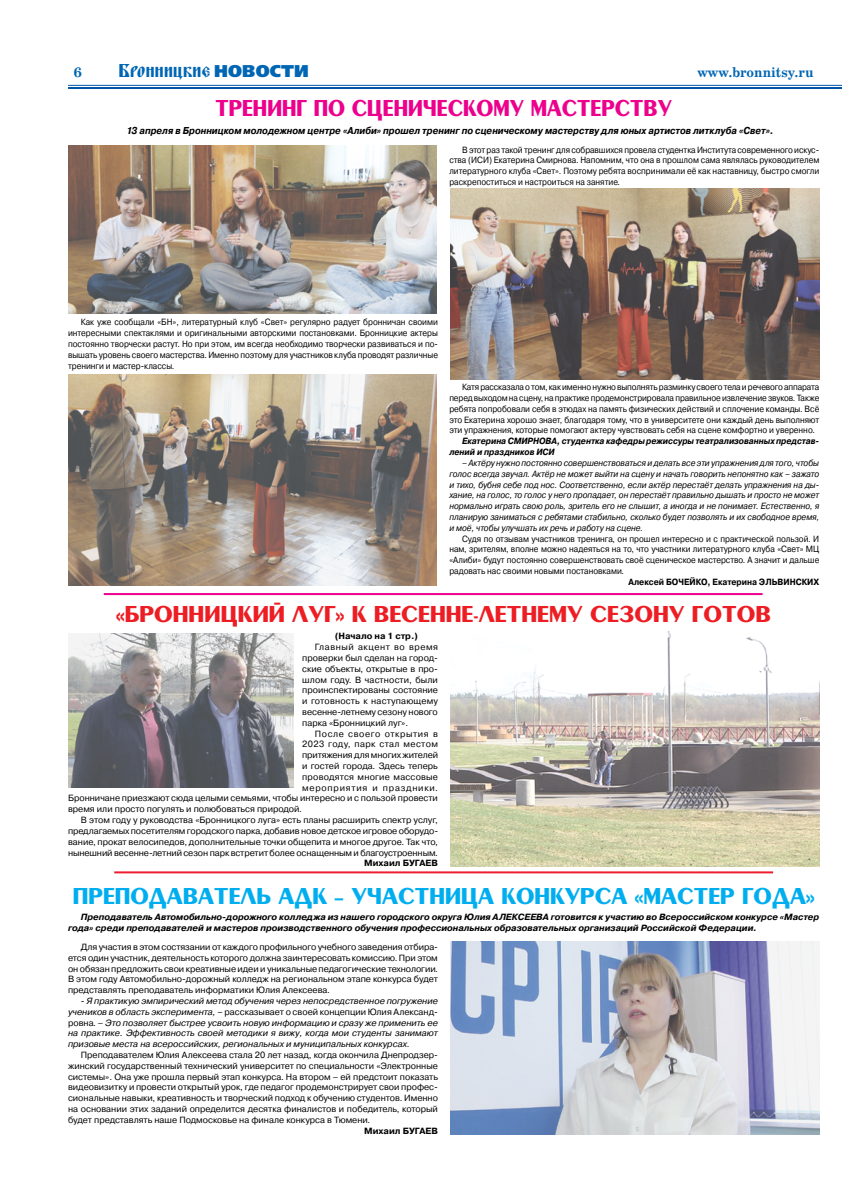
<style>
.page{position:relative;width:842px;height:1191px;background:#fff}
.page>*{position:absolute;margin:0;border:0;box-sizing:border-box;transform-origin:0 0}
.t1{font:700 24px "Penta";color:#00aeef}
.t2{font:700 24px "Penta";color:#ed1d24}
.t3{font:700 24px "Penta";color:#ec008c;scale:.91 1}
.t4{font:700 14px "School";color:#0066b3}
.t5{font:14px "Blagovest Five";letter-spacing:.02em;color:#0066b3}
.t6{font:italic 700 10px "Pragmatica";color:#000;scale:.91 1}
.t7{font:9px/10.8px "Pragmatica";color:#000;text-align:justify}
.t8{font:9px/10.8px "Pragmatica";color:#000;text-align:justify;scale:.91 1}
.t9{font:italic 9px/10.8px "Pragmatica";color:#000;text-align:justify;scale:.91 1}
.t10{font:italic 9px/10.8px "Pragmatica";color:#000}
.t11{font:italic 700 9px/10.8px "Pragmatica";color:#000}
.t12{font:italic 700 9px/10.8px "Pragmatica";color:#000;scale:.91 1}
.t13{font:700 9px "Pragmatica";color:#000}
.t14{font:700 9px "Pragmatica";color:#000;scale:.91 1}
.t15{font:9px "Pragmatica";letter-spacing:.025em;color:#000}
.t16{font:9px "Pragmatica";letter-spacing:.045em;color:#000}
.t17{font:9px "Pragmatica";letter-spacing:.085em;color:#000}
.t18{font:9px "Pragmatica";letter-spacing:.065em;color:#000}
.s1{font-size:18px}
.s2{font-family:"Free Set";font-weight:800;font-size:17px}
.s3{font-style:normal}
</style>
<div class="page">
<hr style="left:68px;top:85px;width:774px;height:1px;background:#0054a6">
<hr style="left:68px;top:87px;width:774px;height:2px;background:#0054a6">
<img style="left:451px;top:631px;width:368px;height:235px">
<img style="left:68px;top:634px;width:226px;height:154px">
<img style="left:451px;top:941px;width:368px;height:193px">
<img style="left:68px;top:145px;width:369px;height:168px">
<img style="left:451px;top:188px;width:368px;height:191px">
<img style="left:68px;top:374px;width:369px;height:211px">
<hr style="left:104px;top:593px;width:659px;height:2px;background:#ec008c">
<hr style="left:114px;top:871px;width:659px;height:2px;background:#ed1c2f">
<h2 class="t4" style="left:74px;top:64px;width:10px">6</h2>
<h2 class="t5" style="left:118px;top:61px;width:192px"><span class="s1">Б</span>РОННИЦКИЕ <span class="s2">НОВОСТИ</span></h2>
<h2 class="t4" style="left:697px;top:64px;width:118px">www.bronnitsy.ru</h2>
<h1 class="t3" style="left:215px;top:95px;width:503px">ТРЕНИНГ ПО СЦЕНИЧЕСКОМУ МАСТЕРСТВУ</h1>
<p class="t6" style="left:126px;top:124px;width:713px">13 апреля в Бронницком молодежном центре «Алиби» прошел тренинг по сценическому мастерству для юных артистов литклуба «Свет».</p>
<p class="t8" style="left:449px;top:144px;width:408px;text-indent:13px">В этот раз такой тренинг для собравшихся провела студентка Института современного искус&shy;ства (ИСИ) Екатерина Смирнова. Напомним, что она в прошлом сама являлась руководителем литературного клуба «Свет». Поэтому ребята воспринимали её как наставницу, быстро смогли раскрепоститься и настроиться на занятие.</p>
<p class="t8" style="left:68px;top:316px;width:408px;text-indent:13px">Как уже сообщали «БН», литературный клуб «Свет» регулярно радует бронничан своими интересными спектаклями и оригинальными авторскими постановками. Бронницкие актеры постоянно творчески растут. Но при этом, им всегда необходимо творчески развиваться и по&shy;вышать уровень своего мастерства. Именно поэтому для участников клуба проводят различные тренинги и мастер-классы.</p>
<p class="t8" style="left:449px;top:381px;width:408px;text-indent:13px">Катя рассказала о том, как именно нужно выполнять разминку своего тела и речевого аппарата перед выходом на сцену, на практике продемонстрировала правильное извлечение звуков. Также ребята попробовали себя в этюдах на память физических действий и сплочение команды. Всё это Екатерина хорошо знает, благодаря тому, что в университете они каждый день выполняют эти упражнения, которые помогают актеру чувствовать себя на сцене комфортно и уверенно.</p>
<p class="t12" style="left:449px;top:436px;width:408px;text-indent:13px">Екатерина СМИРНОВА, студентка кафедры режиссуры театрализованных представ&shy;лений и праздников ИСИ</p>
<p class="t9" style="left:449px;top:457px;width:408px;text-indent:13px">– Актёру нужно постоянно совершенствоваться и делать все эти упражнения для того, чтобы голос всегда звучал. Актёр не может выйти на сцену и начать говорить непонятно как – зажато и тихо, бубня себе под нос. Соответственно, если актёр перестаёт делать упражнения на ды&shy;хание, на голос, то голос у него пропадает, он перестаёт правильно дышать и просто не может нормально играть свою роль, зритель его не слышит, а иногда и не понимает. Естественно, я планирую заниматься с ребятами стабильно, сколько будет позволять и их свободное время, и моё, чтобы улучшать их речь и работу на сцене.</p>
<p class="t8" style="left:449px;top:532px;width:408px;text-indent:13px">Судя по отзывам участников тренинга, он прошел интересно и с практической пользой. И нам, зрителям, вполне можно надеяться на то, что участники литературного клуба «Свет» МЦ «Алиби» будут постоянно совершенствовать своё сценическое мастерство. А значит и дальше радовать нас своими новыми постановками.</p>
<p class="t14" style="left:628px;top:576px;width:211px">Алексей БОЧЕЙКО, Екатерина ЭЛЬВИНСКИХ</p>
<h1 class="t2" style="left:116px;top:601px;width:656px">«БРОННИЦКИЙ ЛУГ» К ВЕСЕННЕ-ЛЕТНЕМУ СЕЗОНУ ГОТОВ</h1>
<p class="t13" style="left:335px;top:630px;width:85px">(Начало на 1 стр.)</p>
<p class="t7" style="left:302px;top:641px;width:137px;text-indent:13px">Главный акцент во время проверки был сделан на город&shy;ские объекты, открытые в про&shy;шлом году. В частности, были проинспектированы состояние и готовность к наступающему весенне-летнему сезону нового парка «Бронницкий луг».</p>
<p class="t18" style="left:315px;top:727px;width:125px">После своего открытия в</p>
<p class="t16" style="left:302px;top:737px;width:137px">2023 году, парк стал местом</p>
<p class="t7" style="left:302px;top:749px;width:137px">притяжения для многих жителей</p>
<p class="t7" style="left:302px;top:760px;width:137px">и гостей города. Здесь теперь</p>
<p class="t15" style="left:302px;top:770px;width:137px">проводятся многие массовые</p>
<p class="t17" style="left:302px;top:781px;width:137px">мероприятия и праздники.</p>
<p class="t7" style="left:68px;top:792px;width:371px">Бронничане приезжают сюда целыми семьями, чтобы интересно и с пользой провести</p>
<p class="t7" style="left:68px;top:803px;width:235px">время или просто погулять и полюбоваться природой.</p>
<p class="t7" style="left:81px;top:814px;width:359px">В этом году у руководства «Бронницкого луга» есть планы расширить спектр услуг,</p>
<p class="t7" style="left:68px;top:825px;width:372px">предлагаемых посетителям городского парка, добавив новое детское игровое оборудо-</p>
<p class="t7" style="left:68px;top:835px;width:371px">вание, прокат велосипедов, дополнительные точки общепита и многое другое. Так что,</p>
<p class="t7" style="left:68px;top:846px;width:371px">нынешний весенне-летний сезон парк встретит более оснащенным и благоустроенным.</p>
<p class="t13" style="left:364px;top:857px;width:75px">Михаил БУГАЕВ</p>
<h1 class="t1" style="left:73px;top:883px;width:743px">ПРЕПОДАВАТЕЛЬ АДК – УЧАСТНИЦА КОНКУРСА «МАСТЕР ГОДА»</h1>
<p class="t11" style="left:68px;top:912px;width:753px;text-indent:13px">Преподаватель Автомобильно-дорожного колледжа из нашего городского округа Юлия АЛЕКСЕЕВА готовится к участию во Всероссийском конкурсе «Мастер года» среди преподавателей и мастеров производственного обучения профессиональных образовательных организаций Российской Федерации.</p>
<p class="t7" style="left:68px;top:941px;width:372px;text-indent:13px">Для участия в этом состязании от каждого профильного учебного заведения отбира&shy;ется один участник, деятельность которого должна заинтересовать комиссию. При этом он обязан предложить свои креативные идеи и уникальные педагогические технологии.<br>В этом году Автомобильно-дорожный колледж на региональном этапе конкурса будет представлять преподаватель информатики Юлия Алексеева.</p>
<p class="t10" style="left:68px;top:995px;width:371px;text-indent:13px">- Я практикую эмпирический метод обучения через непосредственное погружение учеников в область эксперимента, <span class="s3">– рассказывает о своей концепции Юлия Александ&shy;ровна. –</span> Это позволяет быстрее усвоить новую информацию и сразу же применить ее на практике. Эффективность своей методики я вижу, когда мои студенты занимают призовые места на всероссийских, региональных и муниципальных конкурсах.</p>
<p class="t7" style="left:68px;top:1049px;width:371px;text-indent:13px">Преподавателем Юлия Алексеева стала 20 лет назад, когда окончила Днепродзер&shy;жинский государственный технический университет по специальности «Электронные системы». Она уже прошла первый этап конкурса. На втором – ей предстоит показать видеовизитку и провести открытый урок, где педагог продемонстрирует свои профес&shy;сиональные навыки, креативность и творческий подход к обучению студентов. Именно на основании этих заданий определится десятка финалистов и победитель, который будет представлять наше Подмосковье на финале конкурса в Тюмени.</p>
<p class="t13" style="left:364px;top:1124px;width:75px">Михаил БУГАЕВ</p>
</div>
